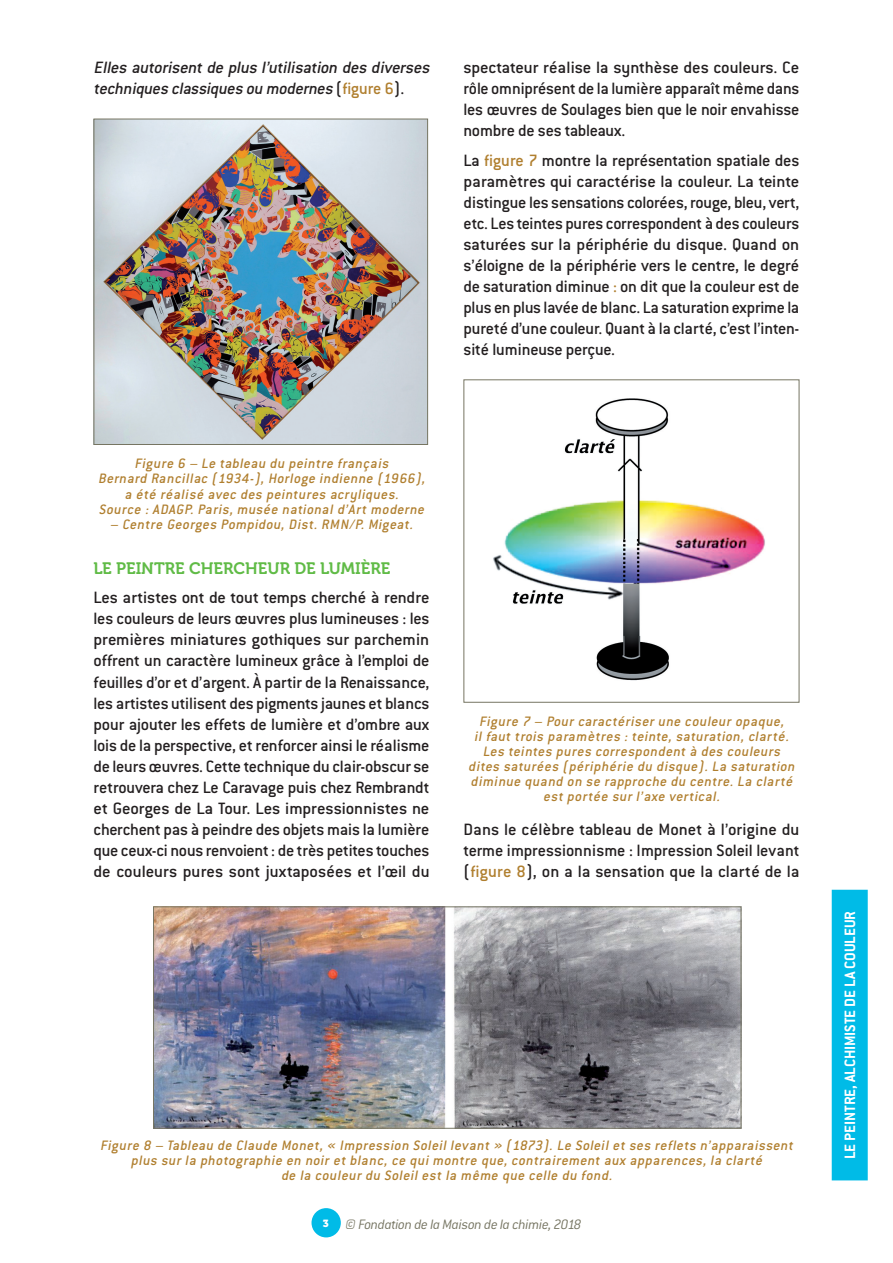
<style>
.page{position:relative;width:893px;height:1263px;background:#fff}
.page>*{position:absolute;margin:0;border:0;box-sizing:border-box;transform-origin:0 0}
.t1{font:500 18px/21px "Conduit ITC";letter-spacing:-.005em;color:#231f20;text-align:justify}
.t2{font:italic 500 18px/21px "Conduit ITC";color:#231f20}
.t3{font:700 16.5px "Conduit ITC";color:#fff}
.t4{font:16.5px "Museo 700";color:#60bb46}
.t5{font:italic 500 15px/15px "Conduit ITC";color:#b07f2f;text-align:center}
.t6{font:italic 300 15px "Conduit ITC";letter-spacing:-.025em;color:#767562}
.s1{font-style:normal}
.s2{font-style:normal;color:#b07f2f}
.s3{color:#b07f2f}
</style>
<div class="page">
<div style="left:311px;top:1208px;width:30px;height:29px;background:#00bbe7;border-radius:50%"></div>
<div style="left:832px;top:890px;width:36px;height:290px;background:#00bbe7"></div>
<img style="left:96px;top:121px;width:330px;height:322px">
<div style="left:94px;top:119px;width:334px;height:326px;border:1px solid #767562"></div>
<img style="left:493px;top:398px;width:272px;height:283px">
<div style="left:463px;top:379px;width:336px;height:324px;border:1px solid #767562"></div>
<img style="left:155px;top:908px;width:584px;height:219px">
<div style="left:153px;top:906px;width:588px;height:223px;border:1px solid #767562"></div>
<p class="t2" style="left:94px;top:57px;width:341px">Elles autorisentde plus l’utilisation des diverses techniques classiques ou modernes <span class="s1">(</span> <span class="s2">fi g u r e 6</span> <span class="s1">) .</span></p>
<p class="t1" style="left:463px;top:57px;width:337px">spectateur réalise la synthèse des couleurs. Ce rôle omniprésent de la lumière apparaît même dans les œuvres de Soulages bien que le noir envahisse nombre de ses tableaux.</p>
<p class="t1" style="left:463px;top:150px;width:337px">La <span class="s3">figure 7</span> montre la représentation spatiale des paramètres qui caractérise la couleur. La teinte distingue les sensations colorées, rouge, bleu, vert, etc. Les teintes pures correspondent à des couleurs saturées sur la périphérie du disque. Quand on s’éloigne de la périphérie vers le centre, le degré de saturation diminue <span class="s3">:</span> on dit que la couleur est de plus en plus lavée de blanc. La saturation exprime la pureté d’une couleur. Quant à la clarté, c’est l’inten&shy;sité lumineuse perçue.</p>
<p class="t5" style="left:98px;top:456px;width:331px">Figure 6 – Le tableau du peintre français<br>Bernard Rancillac (1934-), Horloge indienne (1966), a été réalisé avec des peintures acryliques.<br>Source : ADAGP. Paris, musée national d’Art moderne</p>
<p class="t5" style="left:110px;top:516px;width:307px">– Centre Georges Pompidou, Dist. RMN/P. Migeat.</p>
<p class="t4" style="left:94px;top:559px;width:298px">LE PEINTRE CHERCHEUR DE LUMIÈRE</p>
<p class="t1" style="left:94px;top:587px;width:338px">Les artistes ont de tout temps cherché à rendre les couleurs de leurs œuvres plus lumineuses : les premières miniatures gothiques sur parchemin offrent un caractère lumineux grâce à l’emploi de feuilles d’or et d’argent. À partir de la Renaissance, les artistes utilisent des pigments jaunes et blancs pour ajouter les effets de lumière et d’ombre aux lois de la perspective, et renforcer ainsi le réalisme de leurs œuvres. Cette technique du clair-obscur se retrouvera chez Le Caravage puis chez Rembrandt et Georges de La Tour. Les impressionnistes ne cherchent pas à peindre des objets mais la lumière que ceux-ci nous renvoient : de très petites touches de couleurs pures sont juxtaposées et l’œil du</p>
<p class="t5" style="left:468px;top:714px;width:331px">Figure 7 – Pour caractériser une couleur opaque,<br>il faut trois paramètres : teinte, saturation, clarté.<br>Les teintes pures correspondent à des couleurs dites saturées (périphérie du disque). La saturation diminue quand on se rapproche du centre. La clarté est portée sur l’axe vertical.</p>
<p class="t1" style="left:463px;top:819px;width:337px">Dans le célèbre tableau de Monet à l’origine du terme impressionnisme : Impression Soleil levant (<span class="s3">figure 8</span>), on a la sensation que la clarté de la</p>
<p class="t5" style="left:100px;top:1137px;width:697px">Figure 8 – Tableau de Claude Monet, « Impression Soleil levant » (1873). Le Soleil et ses reflets n’apparaissent plus sur la photographie en noir et blanc, ce qui montre que, contrairement aux apparences, la clarté<br>de la couleur du Soleil est la même que celle du fond.</p>
<p class="t6" style="left:323px;top:1216px;width:260px"><sup>3</sup> © Fondation de la Maison de la chimie, 2018</p>
<p class="t3" style="left:840px;top:1159px;width:250px;rotate:-90deg">Le peintre, alchimiste de la couleur</p>
</div>
